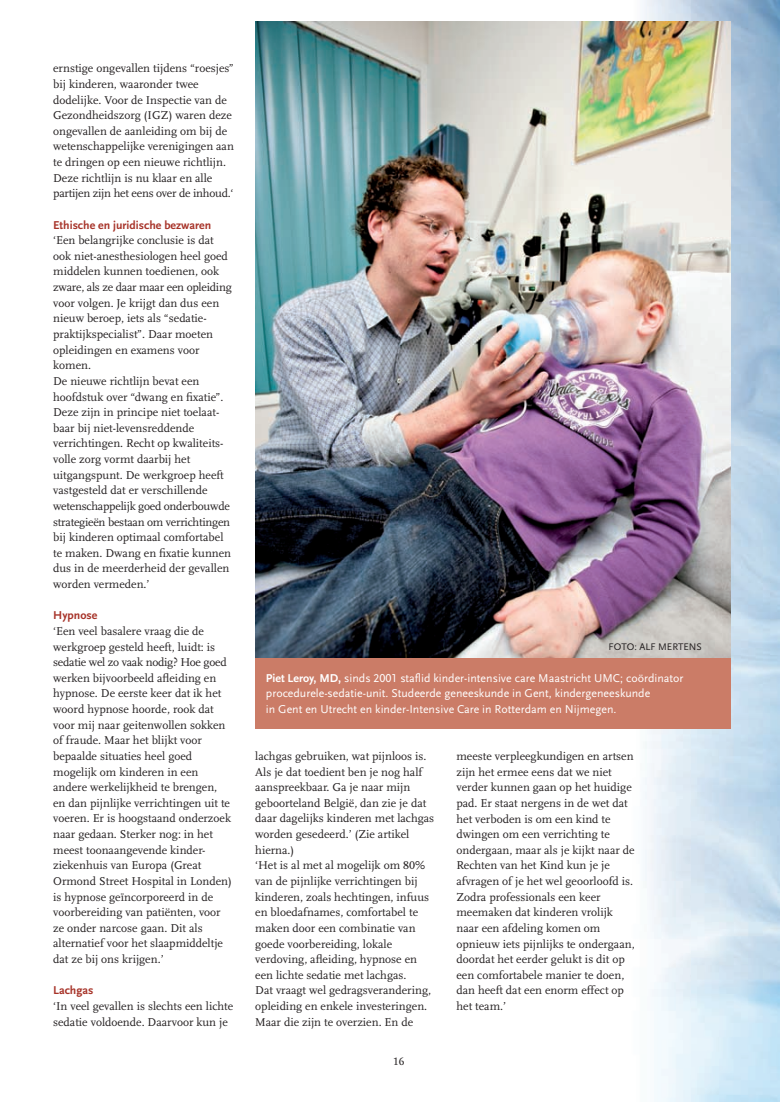
<style>
.page{position:relative;width:780px;height:1102px;background:#fff}
.page>*{position:absolute;margin:0;border:0;box-sizing:border-box;transform-origin:0 0}
.t1{font:11.88px/15.6px "LG Scala";color:#231f20}
.t2{font:11.88px/15.6px "LG Scala Sans";color:#fff}
.t3{font:700 11.88px "LG Scala Sans";color:#a73329}
.t4{font:11.25px "LG Scala";color:#231f20}
.t5{font:10px "LG Scala Sans";color:#231f20}
.s1{font-weight:700}
</style>
<div class="page">
<img style="left:642px;top:0;width:138px;height:1102px">
<img style="left:255px;top:21px;width:475px;height:637px">
<div style="left:255px;top:658px;width:475px;height:71px;background:#cb7c67"></div>
<p class="t1" style="left:53px;top:61px;width:182px">ernstige ongevallen tijdens “roesjes” bij kinderen, waaronder twee dodelijke. Voor de Inspectie van de Gezondheidszorg (IGZ) waren deze ongevallen de aanleiding om bij de wetenschappelijke verenigingen aan te dringen op een nieuwe richtlijn.<br>Deze richtlijn is nu klaar en alle partijen zijn het eens over de inhoud.‘</p>
<p class="t3" style="left:53px;top:218px;width:160px">Ethische en juridische bezwaren</p>
<p class="t1" style="left:53px;top:233px;width:180px">‘Een belangrijke conclusie is dat ook niet-anesthesiologen heel goed middelen kunnen toedienen, ook zware, als ze daar maar een opleiding voor volgen. Je krijgt dan dus een nieuw beroep, iets als “sedatie&shy;praktijkspecialist”. Daar moeten opleidingen en examens voor komen.<br>De nieuwe richtlijn bevat een hoofdstuk over “dwang en fixatie”.<br>Deze zijn in principe niet toelaat&shy;baar bij niet-levensreddende verrichtingen. Recht op kwaliteits&shy;volle zorg vormt daarbij het uitgangspunt. De werkgroep heeft vastgesteld dat er verschillende wetenschappelijk goed onderbouwde strategieën bestaan om verrichtingen bij kinderen optimaal comfortabel te maken. Dwang en fixatie kunnen dus in de meerderheid der gevallen worden vermeden.’</p>
<p class="t3" style="left:53px;top:609px;width:46px">Hypnose</p>
<p class="t1" style="left:53px;top:623px;width:180px">‘Een veel basalere vraag die de werkgroep gesteld heeft, luidt: is sedatie wel zo vaak nodig? Hoe goed werken bijvoorbeeld afleiding en hypnose. De eerste keer dat ik het woord hypnose hoorde, rook dat voor mij naar geitenwollen sokken of fraude. Maar het blijkt voor bepaalde situaties heel goed mogelijk om kinderen in een andere werkelijkheid te brengen, en dan pijnlijke verrichtingen uit te voeren. Er is hoogstaand onderzoek naar gedaan. Sterker nog: in het meest toonaangevende kinder&shy;ziekenhuis van Europa (Great<br>Ormond Street Hospital in Londen) is hypnose geïncorporeerd in de voorbereiding van patiënten, voor ze onder narcose gaan. Dit als alternatief voor het slaapmiddeltje dat ze bij ons krijgen.’</p>
<p class="t3" style="left:53px;top:984px;width:42px">Lachgas</p>
<p class="t1" style="left:53px;top:999px;width:181px">‘In veel gevallen is slechts een lichte sedatie voldoende. Daarvoor kun je</p>
<p class="t5" style="left:608px;top:642px;width:95px">FOTO: ALF MERTENS</p>
<p class="t2" style="left:266px;top:670px;width:419px"><span class="s1">Piet Leroy, MD,</span> sinds 2001 staflid kinder-intensive care Maastricht UMC; coördinator procedurele-sedatie-unit. Studeerde geneeskunde in Gent, kindergeneeskunde<br>in Gent en Utrecht en kinder-Intensive Care in Rotterdam en Nijmegen.</p>
<p class="t1" style="left:255px;top:748px;width:180px">lachgas gebruiken, wat pijnloos is.<br>Als je dat toedient ben je nog half aanspreekbaar. Ga je naar mijn geboorteland België, dan zie je dat daar dagelijks kinderen met lachgas worden gesedeerd.’ (Zie artikel hierna.)<br>‘Het is al met al mogelijk om 80% van de pijnlijke verrichtingen bij kinderen, zoals hechtingen, infuus en bloedafnames, comfortabel te maken door een combinatie van goede voorbereiding, lokale verdoving, afleiding, hypnose en een lichte sedatie met lachgas.<br>Dat vraagt wel gedragsverandering, opleiding en enkele investeringen.<br>Maar die zijn te overzien. En de</p>
<p class="t1" style="left:456px;top:749px;width:180px">meeste verpleegkundigen en artsen zijn het ermee eens dat we niet verder kunnen gaan op het huidige pad. Er staat nergens in de wet dat het verboden is om een kind te dwingen om een verrichting te ondergaan, maar als je kijkt naar de<br>Rechten van het Kind kun je je afvragen of je het wel geoorloofd is.<br>Zodra professionals een keer meemaken dat kinderen vrolijk naar een afdeling komen om opnieuw iets pijnlijks te ondergaan, doordat het eerder gelukt is dit op een comfortabele manier te doen, dan heeft dat een enorm effect op het team.’</p>
<p class="t4" style="left:393px;top:1055px;width:13px">16</p>
</div>
